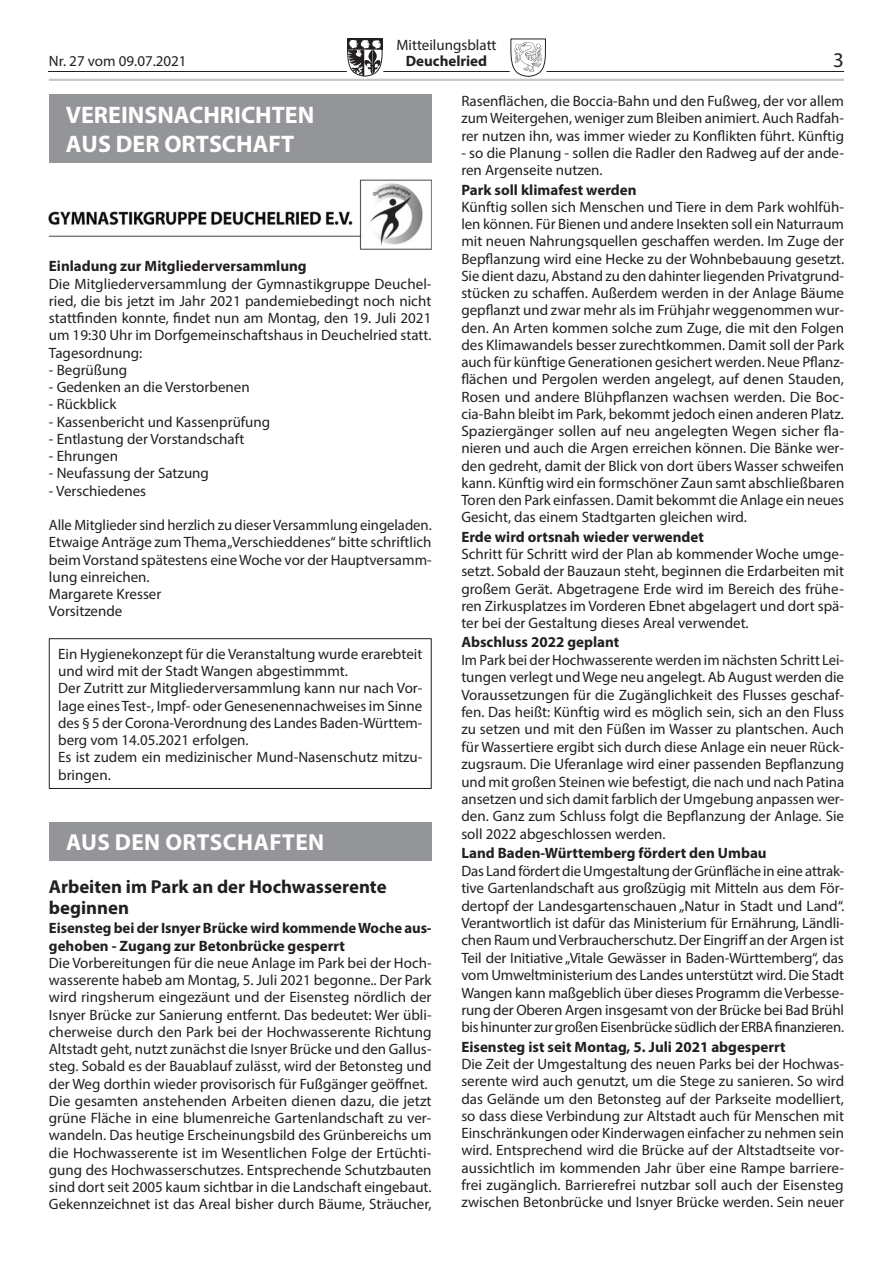
<style>
.page{position:relative;width:893px;height:1263px;background:#fff}
.page>*{position:absolute;margin:0;border:0;box-sizing:border-box;transform-origin:0 0}
.t1{font:700 24px/28.8px "Myriad Pro";color:#fff}
.t2{font:700 23.25px "Myriad Pro";letter-spacing:.02em;color:#fff}
.t3{font:21px "Myriad Pro";color:#231f20}
.t4{font:700 18.75px/21px "Myriad Pro";color:#231f20}
.t5{font:15px/17.2px "Myriad Pro";color:#231f20;text-align:justify}
.t6{font:700 15px/17.2px "Myriad Pro";color:#231f20}
</style>
<div class="page">
<hr style="left:49px;top:71px;width:795px;height:1px;background:#231f20">
<svg style="left:347px;top:38px;width:36px;height:39px"></svg>
<svg style="left:510px;top:38px;width:36px;height:39px"></svg>
<img style="left:513px;top:40px;width:30px;height:33px">
<hr style="left:49px;top:79px;width:795px;height:2px;background:#c7c8ca">
<div style="left:49px;top:95px;width:383px;height:68px;background:#939598"></div>
<img style="left:49px;top:180px;width:383px;height:69px">
<div style="left:49px;top:638px;width:383px;height:151px;border:1px solid #231f20"></div>
<div style="left:49px;top:822px;width:383px;height:39px;background:#939598"></div>
<p class="t5" style="left:396px;top:36px;width:102px">Mitteilungsblatt</p>
<p class="t5" style="left:49px;top:52px;width:139px">Nr. 27 vom 09.07.2021</p>
<p class="t6" style="left:406px;top:52px;width:83px">Deuchelried</p>
<h3 class="t3" style="left:833px;top:47px;width:12px">3</h3>
<h1 class="t1" style="left:66px;top:100px;width:250px">VEREINSNACHRICHTEN<br>AUS DER ORTSCHAFT</h1>
<p class="t5" style="left:461px;top:92px;width:384px">Rasenflächen, die Boccia-Bahn und den Fußweg, der vor allem zum Weitergehen, weniger zum Bleiben animiert. Auch Radfah&shy;rer nutzen ihn, was immer wieder zu Konflikten führt. Künftig</p>
<p class="t5" style="left:461px;top:144px;width:384px">- so die Planung - sollen die Radler den Radweg auf der ande&shy;ren Argenseite nutzen.</p>
<p class="t6" style="left:461px;top:180px;width:177px">Park soll klimafest werden</p>
<p class="t5" style="left:461px;top:198px;width:384px">Künftig sollen sich Menschen und Tiere in dem Park wohlfüh&shy;len können. Für Bienen und andere Insekten soll ein Naturraum mit neuen Nahrungsquellen geschaffen werden. Im Zuge der Bepflanzung wird eine Hecke zu der Wohnbebauung gesetzt.<br>Sie dient dazu, Abstand zu den dahinter liegenden Privatgrund&shy;stücken zu schaffen. Außerdem werden in der Anlage Bäume gepflanzt und zwar mehr als im Frühjahr weggenommen wur&shy;den. An Arten kommen solche zum Zuge, die mit den Folgen des Klimawandels besser zurechtkommen. Damit soll der Park auch für künftige Generationen gesichert werden. Neue Pflanz&shy;flächen und Pergolen werden angelegt, auf denen Stauden, Rosen und andere Blühpflanzen wachsen werden. Die Boc&shy;cia-Bahn bleibt im Park, bekommt jedoch einen anderen Platz.<br>Spaziergänger sollen auf neu angelegten Wegen sicher fla&shy;nieren und auch die Argen erreichen können. Die Bänke wer&shy;den gedreht, damit der Blick von dort übers Wasser schweifen kann. Künftig wird ein formschöner Zaun samt abschließbaren Toren den Park einfassen. Damit bekommt die Anlage ein neues Gesicht, das einem Stadtgarten gleichen wird.</p>
<p class="t6" style="left:461px;top:528px;width:244px">Erde wird ortsnah wieder verwendet</p>
<p class="t5" style="left:461px;top:545px;width:384px">Schritt für Schritt wird der Plan ab kommender Woche umge&shy;setzt. Sobald der Bauzaun steht, beginnen die Erdarbeiten mit großem Gerät. Abgetragene Erde wird im Bereich des frühe&shy;ren Zirkusplatzes im Vorderen Ebnet abgelagert und dort spä&shy;ter bei der Gestaltung dieses Areal verwendet.</p>
<p class="t6" style="left:461px;top:633px;width:159px">Abschluss 2022 geplant</p>
<p class="t5" style="left:461px;top:651px;width:384px">Im Park bei der Hochwasserente werden im nächsten Schritt Lei&shy;tungen verlegt und Wege neu angelegt. Ab August werden die Voraussetzungen für die Zugänglichkeit des Flusses geschaf&shy;fen. Das heißt: Künftig wird es möglich sein, sich an den Fluss zu setzen und mit den Füßen im Wasser zu plantschen. Auch für Wassertiere ergibt sich durch diese Anlage ein neuer Rück&shy;zugsraum. Die Uferanlage wird einer passenden Bepflanzung und mit großen Steinen wie befestigt, die nach und nach Patina ansetzen und sich damit farblich der Umgebung anpassen wer&shy;den. Ganz zum Schluss folgt die Bepflanzung der Anlage. Sie soll 2022 abgeschlossen werden.</p>
<p class="t6" style="left:461px;top:844px;width:307px">Land Baden-Württemberg fördert den Umbau</p>
<p class="t5" style="left:461px;top:862px;width:384px">Das Land fördert die Umgestaltung der Grünfläche in eine attrak&shy;tive Gartenlandschaft aus großzügig mit Mitteln aus dem För&shy;dertopf der Landesgartenschauen „Natur in Stadt und Land“.<br>Verantwortlich ist dafür das Ministerium für Ernährung, Ländli&shy;chen Raum und Verbraucherschutz. Der Eingriff an der Argen ist Teil der Initiative „Vitale Gewässer in Baden-Württemberg“, das vom Umweltministerium des Landes unterstützt wird. Die Stadt Wangen kann maßgeblich über dieses Programm die Verbesse&shy;rung der Oberen Argen insgesamt von der Brücke bei Bad Brühl bis hinunter zur großen Eisenbrücke südlich der ERBA finanzieren.</p>
<p class="t6" style="left:461px;top:1037px;width:326px">Eisensteg ist seit Montag, 5. Juli 2021 abgesperrt</p>
<p class="t5" style="left:461px;top:1055px;width:384px">Die Zeit der Umgestaltung des neuen Parks bei der Hochwas&shy;serente wird auch genutzt, um die Stege zu sanieren. So wird das Gelände um den Betonsteg auf der Parkseite modelliert, so dass diese Verbindung zur Altstadt auch für Menschen mit Einschränkungen oder Kinderwagen einfacher zu nehmen sein wird. Entsprechend wird die Brücke auf der Altstadtseite vor&shy;aussichtlich im kommenden Jahr über eine Rampe barriere&shy;frei zugänglich. Barrierefrei nutzbar soll auch der Eisensteg zwischen Betonbrücke und Isnyer Brücke werden. Sein neuer</p>
<p class="t6" style="left:49px;top:257px;width:259px">Einladung zur Mitgliederversammlung</p>
<p class="t5" style="left:49px;top:275px;width:384px">Die Mitgliederversammlung der Gymnastikgruppe Deuchel&shy;ried, die bis jetzt im Jahr 2021 pandemiebedingt noch nicht stattfinden konnte, findet nun am Montag, den 19. Juli 2021 um 19:30 Uhr im Dorfgemeinschaftshaus in Deuchelried statt.<br>Tagesordnung:</p>
<p class="t5" style="left:49px;top:361px;width:80px">- Begrüßung</p>
<p class="t5" style="left:49px;top:378px;width:202px">- Gedenken an die Verstorbenen</p>
<p class="t5" style="left:49px;top:395px;width:69px">- Rückblick</p>
<p class="t5" style="left:49px;top:413px;width:223px">- Kassenbericht und Kassenprüfung</p>
<p class="t5" style="left:49px;top:430px;width:197px">- Entlastung der Vorstandschaft</p>
<p class="t5" style="left:49px;top:447px;width:71px">- Ehrungen</p>
<p class="t5" style="left:49px;top:464px;width:162px">- Neufassung der Satzung</p>
<p class="t5" style="left:49px;top:482px;width:99px">- Verschiedenes</p>
<p class="t5" style="left:49px;top:516px;width:384px;text-align:left">Alle Mitglieder sind herzlich zu dieser Versammlung eingeladen.<br>Etwaige Anträge zum Thema „Verschieddenes“ bitte schriftlich beim Vorstand spätestens eine Woche vor der Hauptversamm&shy;lung einreichen.<br>Margarete Kresser<br>Vorsitzende</p>
<p class="t5" style="left:58px;top:645px;width:366px;text-align:left">Ein Hygienekonzept für die Veranstaltung wurde erarebteit und wird mit der Stadt Wangen abgestimmmt.<br>Der Zutritt zur Mitgliederversammlung kann nur nach Vor&shy;lage eines Test-, Impf- oder Genesenennachweises im Sinne des § 5 der Corona-Verordnung des Landes Baden-Württem&shy;berg vom 14.05.2021 erfolgen.<br>Es ist zudem ein medizinischer Mund-Nasenschutz mitzu&shy;bringen.</p>
<h2 class="t2" style="left:66px;top:827px;width:260px">AUS DEN ORTSCHAFTEN</h2>
<p class="t4" style="left:49px;top:875px;width:339px">Arbeiten im Park an der Hochwasserente beginnen</p>
<p class="t6" style="left:49px;top:919px;width:384px">Eisensteg bei der Isnyer Brücke wird kommende Woche aus&shy;gehoben - Zugang zur Betonbrücke gesperrt</p>
<p class="t5" style="left:49px;top:954px;width:384px;text-align:left">Die Vorbereitungen für die neue Anlage im Park bei der Hoch&shy;wasserente habeb am Montag, 5. Juli 2021 begonne.. Der Park wird ringsherum eingezäunt und der Eisensteg nördlich der Isnyer Brücke zur Sanierung entfernt. Das bedeutet: Wer übli&shy;cherweise durch den Park bei der Hochwasserente Richtung Altstadt geht, nutzt zunächst die Isnyer Brücke und den Gallus&shy;steg. Sobald es der Bauablauf zulässt, wird der Betonsteg und der Weg dorthin wieder provisorisch für Fußgänger geöffnet.<br>Die gesamten anstehenden Arbeiten dienen dazu, die jetzt grüne Fläche in eine blumenreiche Gartenlandschaft zu ver&shy;wandeln. Das heutige Erscheinungsbild des Grünbereichs um die Hochwasserente ist im Wesentlichen Folge der Ertüchti&shy;gung des Hochwasserschutzes. Entsprechende Schutzbauten sind dort seit 2005 kaum sichtbar in die Landschaft eingebaut.<br>Gekennzeichnet ist das Areal bisher durch Bäume, Sträucher,</p>
</div>
